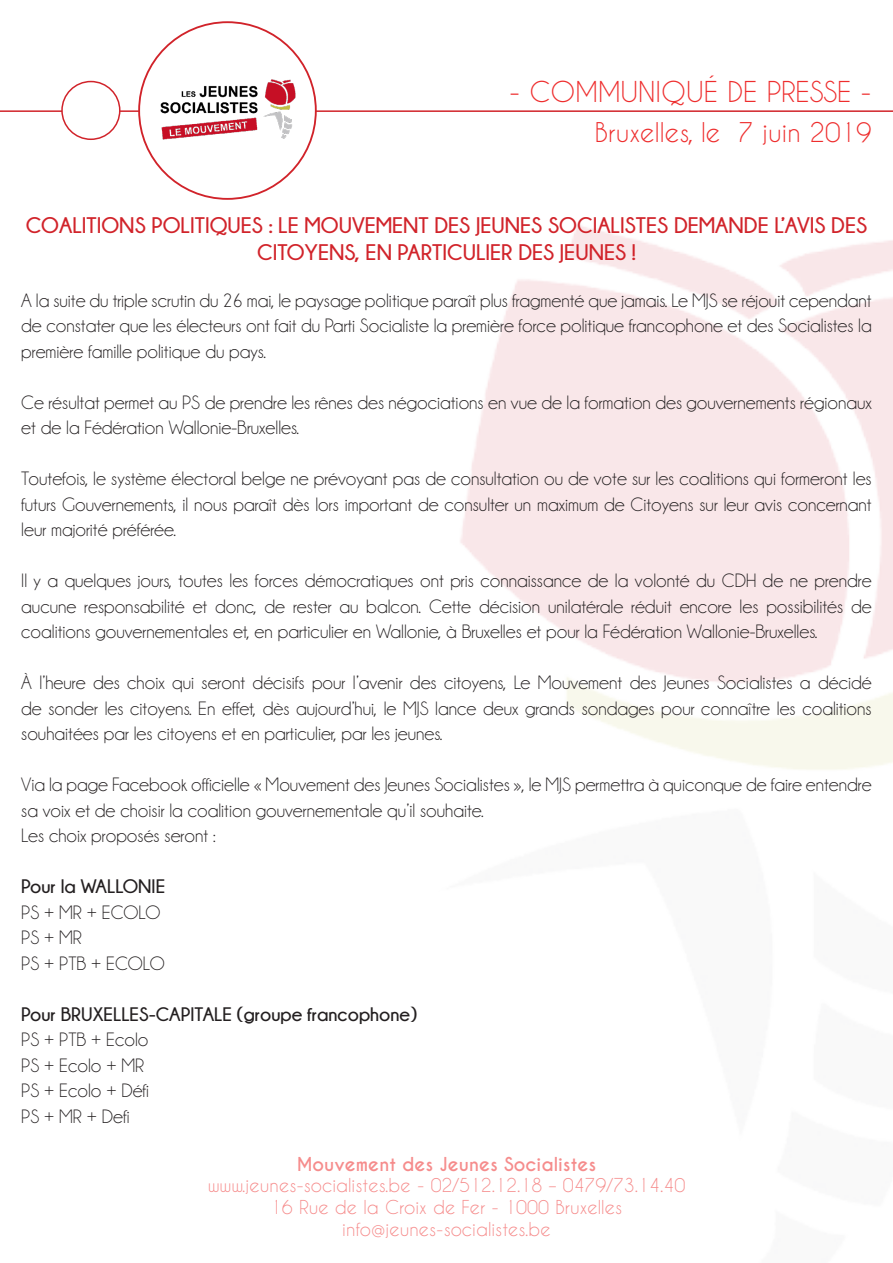
<style>
.page{position:relative;width:893px;height:1263px;background:#fff}
.page>*{position:absolute;margin:0;border:0;box-sizing:border-box;transform-origin:0 0}
.t1{font:27px "Caviar Dreams";color:#ee2d2d}
.t2{font:25.5px "Caviar Dreams";color:#ee2d2d}
.t3{font:700 22.5px/27px "Champagne&Limousines";color:#d1232a;text-align:center}
.t4{font:19.5px/25.5px "Champagne&Limousines";color:#231f20;text-align:justify}
.t5{font:700 19.5px "Champagne&Limousines";color:#231f20}
.t6{font:18px/21.6px "Caviar Dreams";color:#ee2d2d;text-align:center}
.t7{font:700 18px "Caviar Dreams";color:#ee2d2d}
</style>
<div class="page">
<hr style="left:0;top:110px;width:893px;height:2px;background:#d1232a">
<div style="left:62px;top:82px;width:58px;height:57px;background:#fff;border-radius:50%"></div>
<div style="left:61px;top:81px;width:60px;height:59px;border:2px solid #d1232a;border-radius:50%"></div>
<div style="left:139px;top:22px;width:177px;height:177px;background:#fff;border-radius:50%"></div>
<img style="left:160px;top:79px;width:136px;height:61px">
<p class="t1" style="left:509px;top:75px;width:364px">- COMMUNIQUÉ DE PRESSE -</p>
<p class="t2" style="left:595px;top:117px;width:278px">Bruxelles, le 7 juin 2019</p>
<p class="t3" style="left:26px;top:211px;width:843px">COALITIONS POLITIQUES : LE MOUVEMENT DES JEUNES SOCIALISTES DEMANDE L’AVIS DES<br>CITOYENS, EN PARTICULIER DES JEUNES !</p>
<p class="t4" style="left:21px;top:288px;width:852px">A la suite du triple scrutin du 26 mai, le paysage politique paraît plus fragmenté que jamais. Le MJS se réjouit cependant de constater que les électeurs ont fait du Parti Socialiste la première force politique francophone et des Socialistes la première famille politique du pays.</p>
<p class="t4" style="left:21px;top:390px;width:852px">Ce résultat permet au PS de prendre les rênes des négociations en vue de la formation des gouvernements régionaux et de la Fédération Wallonie-Bruxelles.</p>
<p class="t4" style="left:21px;top:466px;width:852px">Toutefois, le système électoral belge ne prévoyant pas de consultation ou de vote sur les coalitions qui formeront les futurs Gouvernements, il nous paraît dès lors important de consulter un maximum de Citoyens sur leur avis concernant leur majorité préférée.</p>
<p class="t4" style="left:21px;top:568px;width:852px">Il y a quelques jours, toutes les forces démocratiques ont pris connaissance de la volonté du CDH de ne prendre aucune responsabilité et donc, de rester au balcon. Cette décision unilatérale réduit encore les possibilités de coalitions gouvernementales et, en particulier en Wallonie, à Bruxelles et pour la Fédération Wallonie-Bruxelles.</p>
<p class="t4" style="left:21px;top:670px;width:852px">À l’heure des choix qui seront décisifs pour l’avenir des citoyens, Le Mouvement des Jeunes Socialistes a décidé de sonder les citoyens. En effet, dès aujourd’hui, le MJS lance deux grands sondages pour connaître les coalitions souhaitées par les citoyens et en particulier, par les jeunes.</p>
<p class="t4" style="left:21px;top:772px;width:852px">Via la page Facebook officielle « Mouvement des Jeunes Socialistes », le MJS permettra à quiconque de faire entendre sa voix et de choisir la coalition gouvernementale qu’il souhaite.</p>
<p class="t4" style="left:21px;top:823px;width:196px">Les choix proposés seront :</p>
<p class="t5" style="left:21px;top:876px;width:145px">Pour la WALLONIE</p>
<p class="t4" style="left:21px;top:900px;width:141px">PS + MR + ECOLO</p>
<p class="t4" style="left:21px;top:925px;width:62px">PS + MR</p>
<p class="t4" style="left:21px;top:951px;width:145px">PS + PTB + ECOLO</p>
<p class="t5" style="left:21px;top:1003px;width:397px">Pour BRUXELLES-CAPITALE (groupe francophone)</p>
<p class="t4" style="left:21px;top:1027px;width:129px">PS + PTB + Ecolo</p>
<p class="t4" style="left:21px;top:1053px;width:124px">PS + Ecolo + MR</p>
<p class="t4" style="left:21px;top:1078px;width:129px">PS + Ecolo + Défi</p>
<p class="t4" style="left:21px;top:1104px;width:110px">PS + MR + Defi</p>
<p class="t7" style="left:297px;top:1153px;width:301px">Mouvement des Jeunes Socialistes</p>
<p class="t6" style="left:207px;top:1174px;width:480px">www.jeunes-socialistes.be - 02/512.12.18 – 0479/73.14.40<br>16 Rue de la Croix de Fer - 1000 Bruxelles info@jeunes-socialistes.be</p>
</div>
